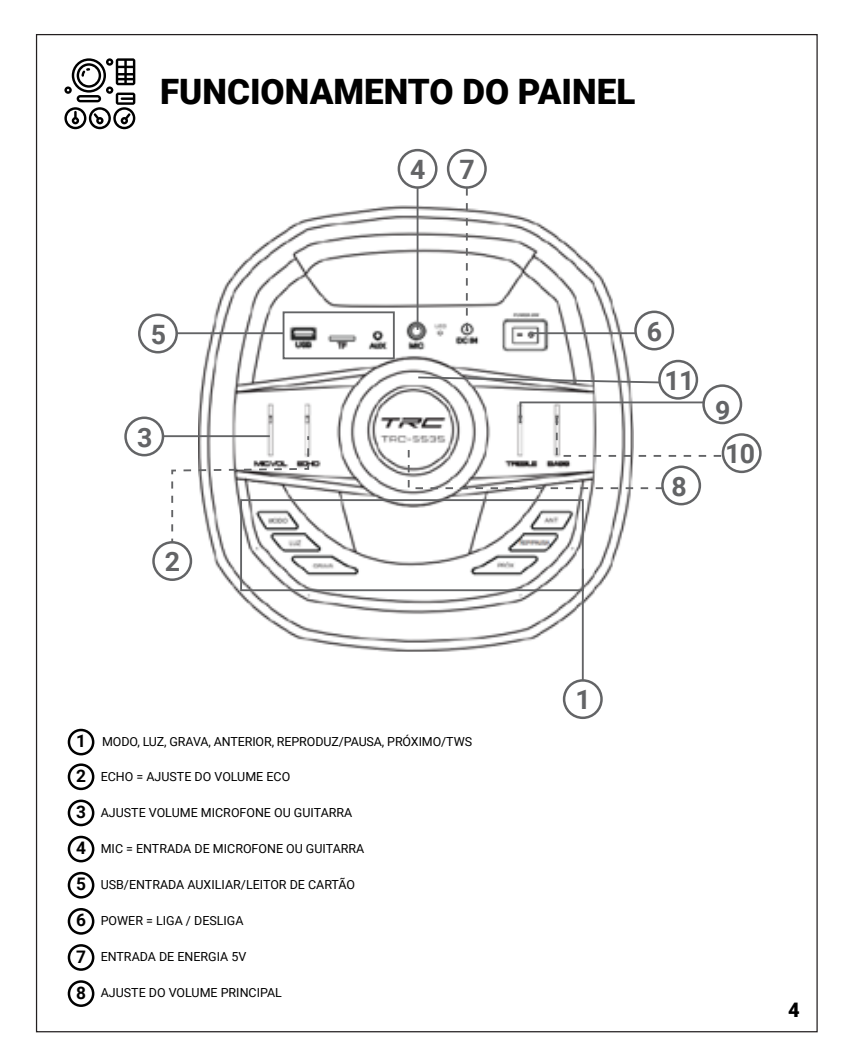
<style>
.page{position:relative;width:851px;height:1063px;background:#fff}
.page>*{position:absolute;margin:0;border:0;box-sizing:border-box;transform-origin:0 0}
.t1{font:900 35px "Roboto";color:#000}
.t2{font:700 26.75px "Roboto";color:#636466}
.t3{font:900 20px "Roboto";color:#000}
.t4{font:12.5px "Roboto";color:#000}
.s1{font-weight:700;font-size:17.25px}
</style>
<div class="page">
<img style="left:198px;top:206px;width:435px;height:446px">
<div style="left:68px;top:729px;width:26px;height:26px;border:2px solid #000;border-radius:50%"></div>
<div style="left:68px;top:763px;width:26px;height:27px;border:2px solid #000;border-radius:50%"></div>
<div style="left:68px;top:800px;width:26px;height:26px;border:2px solid #000;border-radius:50%"></div>
<div style="left:68px;top:836px;width:26px;height:26px;border:2px solid #000;border-radius:50%"></div>
<div style="left:68px;top:908px;width:26px;height:27px;border:2px solid #000;border-radius:50%"></div>
<div style="left:68px;top:872px;width:26px;height:27px;border:2px solid #000;border-radius:50%"></div>
<div style="left:68px;top:944px;width:26px;height:27px;border:2px solid #000;border-radius:50%"></div>
<div style="left:68px;top:980px;width:26px;height:27px;border:2px solid #000;border-radius:50%"></div>
<svg style="left:64px;top:58px;width:71px;height:71px"></svg>
<svg style="left:77px;top:95px;width:24px;height:7px"></svg>
<svg style="left:171px;top:463px;width:139px;height:68px"></svg>
<svg style="left:307px;top:436px;width:2px;height:21px"></svg>
<div style="left:152px;top:541px;width:40px;height:40px;border:2px solid #636466;border-radius:50%"></div>
<hr style="left:581px;top:569px;width:2px;height:111px;background:#636466">
<div style="left:562px;top:679px;width:40px;height:40px;border:2px solid #636466;border-radius:50%"></div>
<hr style="left:163px;top:435px;width:107px;height:2px;background:#636466">
<div style="left:124px;top:417px;width:40px;height:39px;border:2px solid #636466;border-radius:50%"></div>
<div style="left:702px;top:384px;width:40px;height:40px;border:2px solid #636466;border-radius:50%"></div>
<hr style="left:177px;top:332px;width:106px;height:2px;background:#636466">
<div style="left:138px;top:314px;width:40px;height:39px;border:2px solid #636466;border-radius:50%"></div>
<hr style="left:529px;top:332px;width:107px;height:2px;background:#636466">
<div style="left:634px;top:311px;width:40px;height:39px;border:2px solid #636466;border-radius:50%"></div>
<svg style="left:416px;top:376px;width:246px;height:8px"></svg>
<div style="left:658px;top:360px;width:40px;height:40px;border:2px solid #636466;border-radius:50%"></div>
<div style="left:661px;top:466px;width:40px;height:39px;border:2px solid #636466;border-radius:50%"></div>
<svg style="left:407px;top:401px;width:316px;height:89px"></svg>
<div style="left:721px;top:433px;width:40px;height:40px;border:2px solid #636466;border-radius:50%"></div>
<hr style="left:416px;top:188px;width:2px;height:142px;background:#636466">
<div style="left:397px;top:149px;width:40px;height:40px;border:2px solid #636466;border-radius:50%"></div>
<svg style="left:466px;top:189px;width:1px;height:141px"></svg>
<div style="left:447px;top:149px;width:39px;height:40px;border:2px solid #636466;border-radius:50%"></div>
<div style="left:240px;top:499px;width:343px;height:92px;border:2px solid #636466"></div>
<div style="left:282px;top:311px;width:113px;height:48px;border:2px solid #636466"></div>
<h1 class="t1" style="left:160px;top:67px;width:476px">FUNCIONAMENTO DO PAINEL</h1>
<h2 class="t2" style="left:410px;top:151px;width:17px">4</h2>
<h2 class="t2" style="left:459px;top:151px;width:17px">7</h2>
<h2 class="t2" style="left:151px;top:316px;width:17px">5</h2>
<h2 class="t2" style="left:646px;top:313px;width:17px">6</h2>
<h2 class="t2" style="left:137px;top:419px;width:17px">3</h2>
<h2 class="t2" style="left:165px;top:543px;width:17px">2</h2>
<h2 class="t2" style="left:664px;top:362px;width:31px">11</h2>
<h2 class="t2" style="left:671px;top:468px;width:17px">8</h2>
<h2 class="t2" style="left:715px;top:391px;width:17px">9</h2>
<h2 class="t2" style="left:725px;top:435px;width:31px">10</h2>
<p class="t4" style="left:76px;top:732px;width:397px"><span class="s1">1</span> MODO, LUZ, GRAVA, ANTERIOR, REPRODUZ/PAUSA, PRÓXIMO/TWS</p>
<p class="t4" style="left:76px;top:768px;width:215px"><span class="s1">2</span> ECHO = AJUSTE DO VOLUME ECO</p>
<p class="t4" style="left:76px;top:803px;width:277px"><span class="s1">3</span> AJUSTE VOLUME MICROFONE OU GUITARRA</p>
<p class="t4" style="left:76px;top:840px;width:289px"><span class="s1">4</span> MIC = ENTRADA DE MICROFONE OU GUITARRA</p>
<p class="t4" style="left:76px;top:876px;width:280px"><span class="s1">5</span> USB/ENTRADA AUXILIAR/LEITOR DE CARTÃO</p>
<p class="t4" style="left:76px;top:912px;width:169px"><span class="s1">6</span> POWER = LIGA / DESLIGA</p>
<p class="t4" style="left:76px;top:948px;width:172px"><span class="s1">7</span> ENTRADA DE ENERGIA 5V</p>
<p class="t4" style="left:76px;top:984px;width:207px"><span class="s1">8</span> AJUSTE DO VOLUME PRINCIPAL</p>
<h2 class="t2" style="left:575px;top:681px;width:17px">1</h2>
<h3 class="t3" style="left:788px;top:996px;width:13px">4</h3>
</div>
